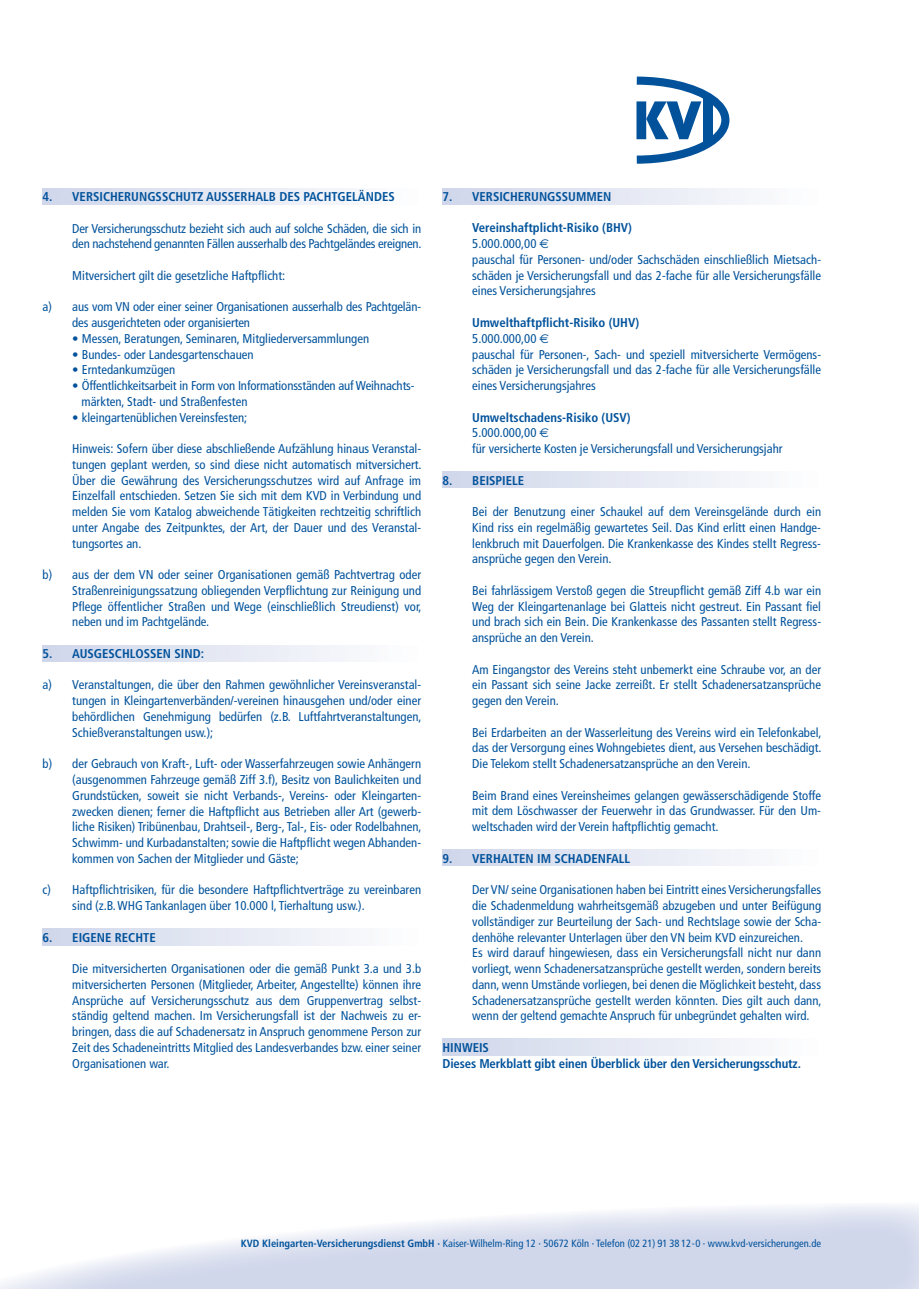
<style>
.page{position:relative;width:919px;height:1289px;background:#fff}
.page>*{position:absolute;margin:0;border:0;box-sizing:border-box;transform-origin:0 0}
.t1{font:condensed 12.75px/15.8px "Frutiger";color:#01529b;text-align:justify}
.t2{font:700 condensed 12.75px/15.8px "Frutiger";color:#01529b}
.t3{font:condensed 10.5px "Frutiger";color:#01529b}
.s1{font-weight:700}
.s2{font-family:"Euro Sans";font-stretch:normal}
</style>
<div class="page">
<svg style="left:0;top:1205px;width:918px;height:83px;fill:#d8ddee"></svg>
<svg style="left:636px;top:76px;width:94px;height:88px"></svg>
<div style="left:702px;top:97px;width:10px;height:47px;background:#01529b"></div>
<div style="left:43px;top:645px;width:378px;height:16px;background:linear-gradient(to right,#d0d6ea,#fdfefe)"></div>
<div style="left:43px;top:188px;width:378px;height:16px;background:linear-gradient(to right,#d0d6ea,#fdfefe)"></div>
<div style="left:442px;top:1038px;width:379px;height:16px;background:linear-gradient(to right,#d0d6ea,#fdfefe)"></div>
<div style="left:43px;top:928px;width:378px;height:17px;background:linear-gradient(to right,#d0d6ea,#fdfefe)"></div>
<div style="left:442px;top:849px;width:379px;height:16px;background:linear-gradient(to right,#d0d6ea,#fdfefe)"></div>
<div style="left:442px;top:471px;width:379px;height:16px;background:linear-gradient(to right,#d0d6ea,#fdfefe)"></div>
<div style="left:442px;top:188px;width:379px;height:16px;background:linear-gradient(to right,#d0d6ea,#fdfefe)"></div>
<p class="t2" style="left:43px;top:189px;width:354px">4. VERSICHERUNGSSCHUTZ AUSSERHALB DES PACHTGELÄNDES</p>
<p class="t1" style="left:72px;top:220px;width:351px">Der Versicherungsschutz bezieht sich auch auf solche Schäden, die sich in den nachstehend genannten Fällen ausserhalb des Pachtgeländes ereignen.</p>
<p class="t1" style="left:72px;top:267px;width:214px">Mitversichert gilt die gesetzliche Haftpflicht:</p>
<p class="t1" style="left:72px;top:299px;width:350px;text-indent:-30px">a) aus vom VN oder einer seiner Organisationen ausserhalb des Pachtgelän&shy;des ausgerichteten oder organisierten</p>
<p class="t1" style="left:72px;top:330px;width:298px">• Messen, Beratungen, Seminaren, Mitgliederversammlungen</p>
<p class="t1" style="left:72px;top:346px;width:183px">• Bundes- oder Landesgartenschauen</p>
<p class="t1" style="left:72px;top:362px;width:104px">• Erntedankumzügen</p>
<p class="t1" style="left:81px;top:378px;width:334px;text-indent:-9px">• Öffentlichkeitsarbeit in Form von Informationsständen auf Weihnachts&shy;märkten, Stadt- und Straßenfesten</p>
<p class="t1" style="left:72px;top:409px;width:176px">• kleingartenüblichen Vereinsfesten;</p>
<p class="t1" style="left:72px;top:441px;width:351px">Hinweis: Sofern über diese abschließende Aufzählung hinaus Veranstal&shy;tungen geplant werden, so sind diese nicht automatisch mitversichert.<br>Über die Gewährung des Versicherungsschutzes wird auf Anfrage im Einzelfall entschieden. Setzen Sie sich mit dem KVD in Verbindung und melden Sie vom Katalog abweichende Tätigkeiten rechtzeitig schriftlich unter Angabe des Zeitpunktes, der Art, der Dauer und des Veranstal&shy;tungsortes an.</p>
<p class="t1" style="left:72px;top:567px;width:351px;text-indent:-30px">b) aus der dem VN oder seiner Organisationen gemäß Pachtvertrag oder Straßenreinigungssatzung obliegenden Verpflichtung zur Reinigung und Pflege öffentlicher Straßen und Wege (einschließlich Streudienst) vor, neben und im Pachtgelände.</p>
<p class="t2" style="left:43px;top:645px;width:163px">5. AUSGESCHLOSSEN SIND:</p>
<p class="t1" style="left:72px;top:677px;width:351px;text-indent:-30px">a) Veranstaltungen, die über den Rahmen gewöhnlicher Vereinsveranstal&shy;tungen in Kleingartenverbänden/-vereinen hinausgehen und/oder einer behördlichen Genehmigung bedürfen (z.B. Luftfahrtveranstaltungen, Schießveranstaltungen usw.);</p>
<p class="t1" style="left:72px;top:756px;width:351px;text-indent:-30px">b) der Gebrauch von Kraft-, Luft- oder Wasserfahrzeugen sowie Anhängern (ausgenommen Fahrzeuge gemäß Ziff 3.f), Besitz von Baulichkeiten und Grundstücken, soweit sie nicht Verbands-, Vereins- oder Kleingarten&shy;zwecken dienen; ferner die Haftpflicht aus Betrieben aller Art (gewerb&shy;liche Risiken) Tribünenbau, Drahtseil-, Berg-, Tal-, Eis- oder Rodelbahnen, Schwimm- und Kurbadanstalten; sowie die Haftpflicht wegen Abhanden&shy;kommen von Sachen der Mitglieder und Gäste;</p>
<p class="t1" style="left:72px;top:882px;width:350px;text-indent:-30px">c) Haftpflichtrisiken, für die besondere Haftpflichtverträge zu vereinbaren sind (z.B. WHG Tankanlagen über 10.000 l, Tierhaltung usw.).</p>
<p class="t2" style="left:43px;top:929px;width:115px">6. EIGENE RECHTE</p>
<p class="t1" style="left:72px;top:960px;width:350px">Die mitversicherten Organisationen oder die gemäß Punkt 3.a und 3.b mitversicherten Personen (Mitglieder, Arbeiter, Angestellte) können ihre Ansprüche auf Versicherungsschutz aus dem Gruppenvertrag selbst&shy;ständig geltend machen. Im Versicherungsfall ist der Nachweis zu er&shy;bringen, dass die auf Schadenersatz in Anspruch genommene Person zur Zeit des Schadeneintritts Mitglied des Landesverbandes bzw. einer seiner Organisationen war.</p>
<p class="t2" style="left:442px;top:189px;width:170px">7. VERSICHERUNGSSUMMEN</p>
<p class="t1" style="left:472px;top:220px;width:350px;text-align:left"><span class="s1">Vereinshaftplicht-Risiko (BHV)<br></span>5.000.000,00 <span class="s2">E<br></span>pauschal für Personen- und/oder Sachschäden einschließlich Mietsach&shy;schäden je Versicherungsfall und das 2-fache für alle Versicherungsfälle eines Versicherungsjahres</p>
<p class="t1" style="left:472px;top:315px;width:350px;text-align:left"><span class="s1">Umwelthaftpflicht-Risiko (UHV)<br></span>5.000.000,00 <span class="s2">E<br></span>pauschal für Personen-, Sach- und speziell mitversicherte Vermögens&shy;schäden je Versicherungsfall und das 2-fache für alle Versicherungsfälle eines Versicherungsjahres</p>
<p class="t1" style="left:472px;top:409px;width:312px;text-align:left"><span class="s1">Umweltschadens-Risiko (USV)<br></span>5.000.000,00 <span class="s2">E<br></span>für versicherte Kosten je Versicherungsfall und Versicherungsjahr</p>
<p class="t2" style="left:442px;top:472px;width:83px">8. BEISPIELE</p>
<p class="t1" style="left:472px;top:504px;width:350px">Bei der Benutzung einer Schaukel auf dem Vereinsgelände durch ein Kind riss ein regelmäßig gewartetes Seil. Das Kind erlitt einen Handge&shy;lenkbruch mit Dauerfolgen. Die Krankenkasse des Kindes stellt Regress&shy;ansprüche gegen den Verein.</p>
<p class="t1" style="left:472px;top:582px;width:350px">Bei fahrlässigem Verstoß gegen die Streupflicht gemäß Ziff 4.b war ein Weg der Kleingartenanlage bei Glatteis nicht gestreut. Ein Passant fiel und brach sich ein Bein. Die Krankenkasse des Passanten stellt Regress&shy;ansprüche an den Verein.</p>
<p class="t1" style="left:472px;top:661px;width:350px">Am Eingangstor des Vereins steht unbemerkt eine Schraube vor, an der ein Passant sich seine Jacke zerreißt. Er stellt Schadenersatzansprüche gegen den Verein.</p>
<p class="t1" style="left:472px;top:724px;width:351px">Bei Erdarbeiten an der Wasserleitung des Vereins wird ein Telefonkabel, das der Versorgung eines Wohngebietes dient, aus Versehen beschädigt.<br>Die Telekom stellt Schadenersatzansprüche an den Verein.</p>
<p class="t1" style="left:472px;top:787px;width:350px">Beim Brand eines Vereinsheimes gelangen gewässerschädigende Stoffe mit dem Löschwasser der Feuerwehr in das Grundwasser. Für den Um&shy;weltschaden wird der Verein haftpflichtig gemacht.</p>
<p class="t2" style="left:442px;top:850px;width:189px">9. VERHALTEN IM SCHADENFALL</p>
<p class="t1" style="left:472px;top:882px;width:351px;text-align:left">Der VN/ seine Organisationen haben bei Eintritt eines Versicherungsfalles die Schadenmeldung wahrheitsgemäß abzugeben und unter Beifügung vollständiger zur Beurteilung der Sach- und Rechtslage sowie der Scha&shy;denhöhe relevanter Unterlagen über den VN beim KVD einzureichen.<br>Es wird darauf hingewiesen, dass ein Versicherungsfall nicht nur dann vorliegt, wenn Schadenersatzansprüche gestellt werden, sondern bereits dann, wenn Umstände vorliegen, bei denen die Möglichkeit besteht, dass Schadenersatzansprüche gestellt werden könnten. Dies gilt auch dann, wenn der geltend gemachte Anspruch für unbegründet gehalten wird.</p>
<p class="t2" style="left:442px;top:1039px;width:360px">HINWEIS<br>Dieses Merkblatt gibt einen Überblick über den Versicherungsschutz.</p>
<p class="t3" style="left:241px;top:1236px;width:581px"><span class="s1">KVD Kleingarten-Versicherungsdienst GmbH ·</span> Kaiser-Wilhelm-Ring 12 · 50672 Köln · Telefon (02 21) 91 38 12-0 · www.kvd-versicherungen.de</p>
</div>
